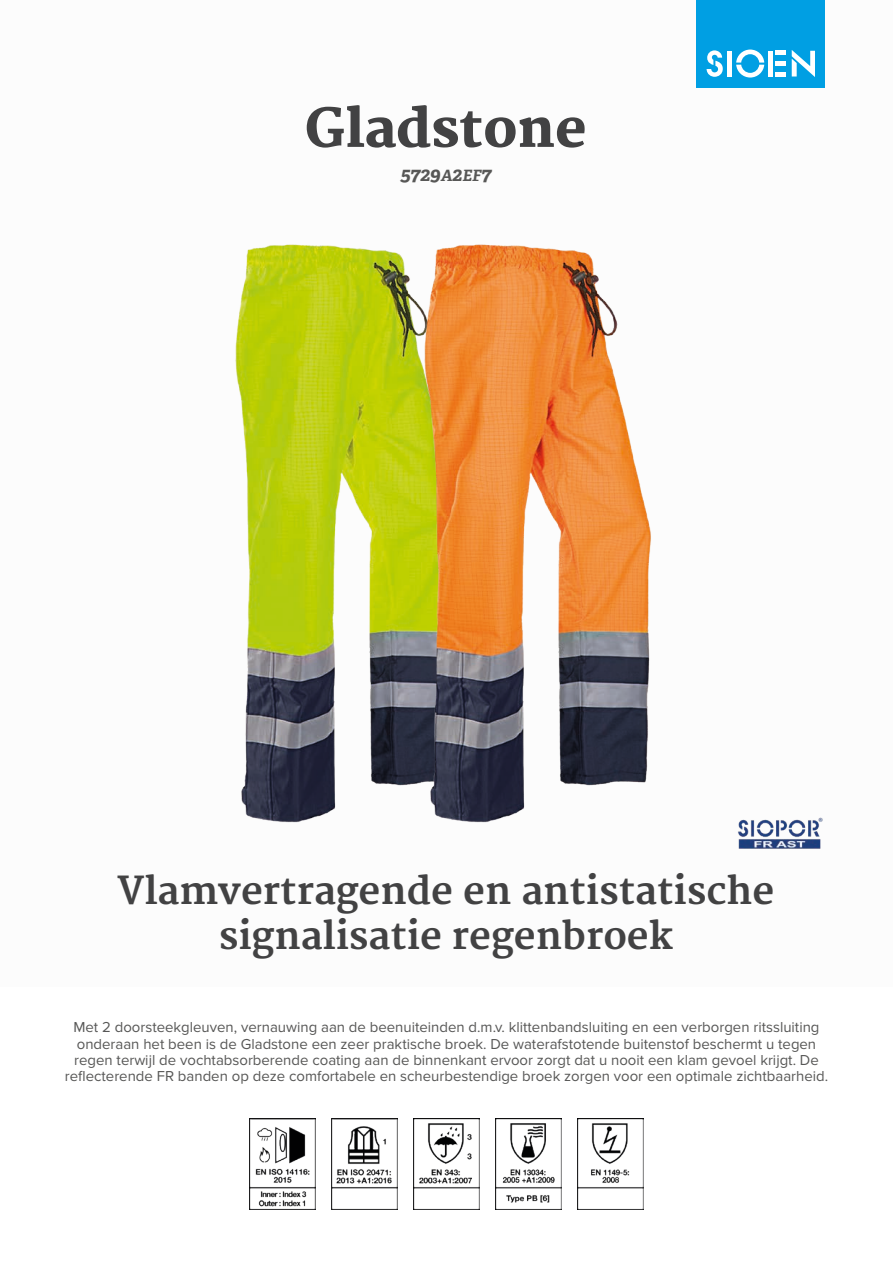
<style>
.page{position:relative;width:893px;height:1263px;background:#fff}
.page>*{position:absolute;margin:0;border:0;box-sizing:border-box;transform-origin:0 0}
.t1{font:800 52.5px "Merriweather";color:#424243}
.t2{font:700 37.5px/45px "Merriweather";color:#424243;text-align:center}
.t3{font:italic 700 19.5px "Adelle PE";color:#575756}
.t4{font:15px/16.2px "Proxima Nova";color:#575756;text-align:center}
.s1{font-size:15.6px}
</style>
<div class="page">
<div style="left:697px;top:0;width:128px;height:88px;background:#009fe3"></div>
<svg style="left:707px;top:50px;width:16px;height:27px"></svg>
<svg style="left:736px;top:50px;width:28px;height:28px"></svg>
<div style="left:727px;top:51px;width:5px;height:26px;background:#fff"></div>
<div style="left:768px;top:51px;width:5px;height:26px;background:#fff"></div>
<div style="left:775px;top:72px;width:11px;height:5px;background:#fff"></div>
<div style="left:775px;top:61px;width:11px;height:5px;background:#fff"></div>
<hr style="left:775px;top:51px;width:11px;height:4px;background:#fff">
<svg style="left:792px;top:50px;width:23px;height:27px"></svg>
<img style="left:783px;top:817px;width:40px;height:32px">
<img style="left:249px;top:1118px;width:66px;height:92px">
<img style="left:331px;top:1118px;width:67px;height:92px">
<img style="left:413px;top:1118px;width:67px;height:92px">
<img style="left:495px;top:1118px;width:67px;height:92px">
<img style="left:577px;top:1118px;width:67px;height:92px">
<img style="left:235px;top:244px;width:63px;height:579px">
<img style="left:298px;top:244px;width:485px;height:605px">
<h1 class="t1" style="left:305px;top:98px;width:283px">Gladstone</h1>
<h3 class="t3" style="left:400px;top:160px;width:92px">5729<span class="s1">A</span>2<span class="s1">EF</span>7</h3>
<h2 class="t2" style="left:118px;top:869px;width:658px">Vlamvertragende en antistatische signalisatie regenbroek</h2>
<p class="t4" style="left:65px;top:1020px;width:765px">Met 2 doorsteekgleuven, vernauwing aan de beenuiteinden d.m.v. klittenbandsluiting en een verborgen ritssluiting onderaan het been is de Gladstone een zeer praktische broek. De waterafstotende buitenstof beschermt u tegen regen terwijl de vochtabsorberende coating aan de binnenkant ervoor zorgt dat u nooit een klam gevoel krijgt. De reflecterende FR banden op deze comfortabele en scheurbestendige broek zorgen voor een optimale zichtbaarheid.</p>
</div>
